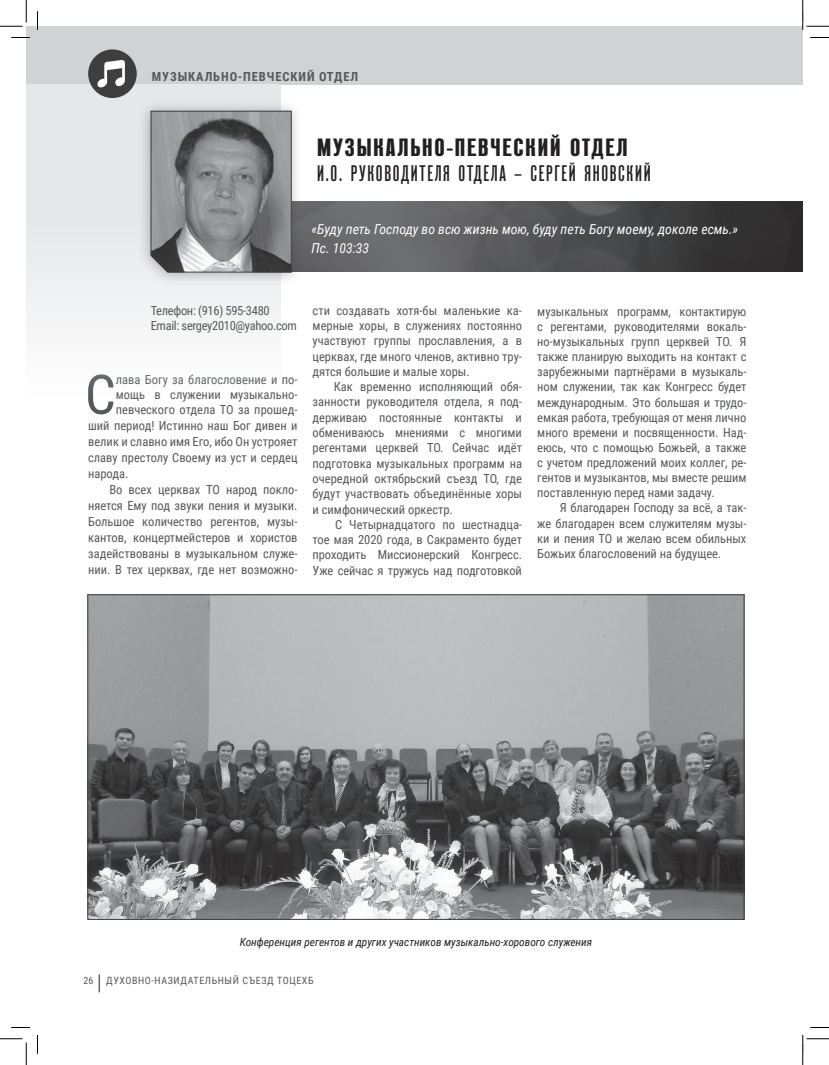
<style>
.page{position:relative;width:829px;height:1065px;background:#fff}
.page>*{position:absolute;margin:0;border:0;box-sizing:border-box;transform-origin:0 0}
.t1{font:54.75px "Roboto Condensed";color:#57585a}
.t2{font:25px "Reforma Grotesk Bold C";letter-spacing:.075em;color:#231f20}
.t3{font:22.5px "Reforma Grotesk Medium C";letter-spacing:.075em;color:#231f20}
.t4{font:italic 13.75px/18.8px "Roboto Condensed";color:#fff}
.t5{font:12.5px/15.2px "Roboto Condensed";color:#57585a;text-align:justify}
.t6{font:12.5px/15px "Roboto Condensed";letter-spacing:-.025em;color:#57585a}
.t7{font:700 12.5px "Roboto Condensed";letter-spacing:.075em;color:#57585a}
.t8{font:italic 11.25px "Roboto Condensed";color:#231f20}
.t9{font:10px "Roboto Condensed";letter-spacing:.06em;color:#57585a}
</style>
<div class="page">
<div style="left:26px;top:26px;width:776px;height:58px;background:#d1d2d4"></div>
<img style="left:90px;top:597px;width:652px;height:321px">
<img style="left:303px;top:201px;width:499px;height:71px">
<div style="left:26px;top:84px;width:254px;height:314px;background:#f1f1f2"></div>
<div style="left:137px;top:99px;width:166px;height:188px;background:#231f20;opacity:.32"></div>
<svg style="left:150px;top:111px;width:142px;height:162px"></svg>
<div style="left:88px;top:49px;width:49px;height:49px;background:#3e3e3f;border-radius:50%"></div>
<svg style="left:97px;top:60px;width:28px;height:28px"></svg>
<svg style="left:99px;top:974px;width:1px;height:18px"></svg>
<svg style="left:11px;top:37px;width:19px;height:1px"></svg>
<svg style="left:810px;top:37px;width:19px;height:1px"></svg>
<svg style="left:11px;top:1027px;width:19px;height:1px"></svg>
<svg style="left:810px;top:1027px;width:19px;height:1px"></svg>
<svg style="left:37px;top:11px;width:1px;height:19px"></svg>
<svg style="left:37px;top:1035px;width:1px;height:19px"></svg>
<svg style="left:0;top:0;width:27px;height:27px"></svg>
<svg style="left:0;top:1039px;width:27px;height:26px"></svg>
<svg style="left:802px;top:0;width:27px;height:30px"></svg>
<svg style="left:802px;top:1035px;width:27px;height:30px"></svg>
<p class="t7" style="left:152px;top:68px;width:208px">МУЗЫКАЛЬНО-ПЕВЧЕСКИЙ ОТДЕЛ</p>
<h2 class="t2" style="left:317px;top:134px;width:312px">МУЗЫКАЛЬНО-ПЕВЧЕСКИЙ ОТДЕЛ</h2>
<h3 class="t3" style="left:317px;top:161px;width:335px">И.О. РУКОВОДИТЕЛЯ ОТДЕЛА – СЕРГЕЙ ЯНОВСКИЙ</h3>
<p class="t4" style="left:311px;top:219px;width:428px">«Буду петь Господу во всю жизнь мою, буду петь Богу моему, доколе есмь.»<br>Пс. 103:33</p>
<p class="t6" style="left:151px;top:302px;width:148px">Телефон: (916) 595-3480<br>Email: sergey2010@yahoo.com</p>
<h1 class="t1" style="left:85px;top:356px;width:33px">С</h1>
<p class="t5" style="left:116px;top:371px;width:183px">лава Богу за благословение и по-</p>
<p class="t5" style="left:116px;top:386px;width:183px">мощь в служении музыкально-</p>
<p class="t5" style="left:116px;top:401px;width:183px">певческого отдела ТО за прошед-</p>
<p class="t5" style="left:88px;top:417px;width:211px">ший период! Истинно наш Бог дивен и</p>
<p class="t5" style="left:88px;top:433px;width:211px">велик и славно имя Его, ибо Он устрояет</p>
<p class="t5" style="left:88px;top:449px;width:211px">славу престолу Своему из уст и сердец</p>
<p class="t5" style="left:88px;top:465px;width:42px">народа.</p>
<p class="t5" style="left:109px;top:481px;width:190px">Во всех церквах ТО народ покло-</p>
<p class="t5" style="left:88px;top:497px;width:211px">няется Ему под звуки пения и музыки.</p>
<p class="t5" style="left:88px;top:513px;width:211px">Большое количество регентов, музы-</p>
<p class="t5" style="left:88px;top:529px;width:211px">кантов, концертмейстеров и хористов</p>
<p class="t5" style="left:88px;top:545px;width:211px">задействованы в музыкальном служе-</p>
<p class="t5" style="left:88px;top:561px;width:211px">нии. В тех церквах, где нет возможно-</p>
<p class="t5" style="left:312px;top:302px;width:211px">сти создавать хотя-бы маленькие ка&shy;мерные хоры, в служениях постоянно участвуют группы прославления, а в церквах, где много членов, активно тру&shy;дятся большие и малые хоры.</p>
<p class="t5" style="left:312px;top:379px;width:211px;text-indent:21px">Как временно исполняющий обя&shy;занности руководителя отдела, я под&shy;держиваю постоянные контакты и обмениваюсь мнениями с многими регентами церквей ТО. Сейчас идёт подготовка музыкальных программ на очередной октябрьский съезд ТО, где будут участвовать объединённые хоры и симфонический оркестр.</p>
<p class="t5" style="left:312px;top:516px;width:211px;text-indent:22px">С Четырнадцатого по шестнадца&shy;тое мая 2020 года, в Сакраменто будет проходить Миссионерский Конгресс.<br>Уже сейчас я тружусь над подготовкой</p>
<p class="t5" style="left:537px;top:303px;width:211px">музыкальных программ, контактирую с регентами, руководителями вокаль&shy;но-музыкальных групп церквей ТО. Я также планирую выходить на контакт с зарубежными партнёрами в музыкаль&shy;ном служении, так как Конгресс будет международным. Это большая и трудо&shy;емкая работа, требующая от меня лично много времени и посвященности. Над&shy;еюсь, что с помощью Божьей, а также с учетом предложений моих коллег, ре&shy;гентов и музыкантов, мы вместе решим поставленную перед нами задачу.</p>
<p class="t5" style="left:537px;top:500px;width:211px;text-indent:22px">Я благодарен Господу за всё, а так&shy;же благодарен всем служителям музы&shy;ки и пения ТО и желаю всем обильных Божьих благословений на будущее.</p>
<p class="t8" style="left:240px;top:934px;width:354px">Конференция регентов и других участников музыкально-хорового служения</p>
<p class="t9" style="left:84px;top:973px;width:11px">26</p>
<p class="t9" style="left:106px;top:973px;width:209px">ДУХОВНО-НАЗИДАТЕЛЬНЫЙ СЪЕЗД ТОЦЕХБ</p>
</div>
